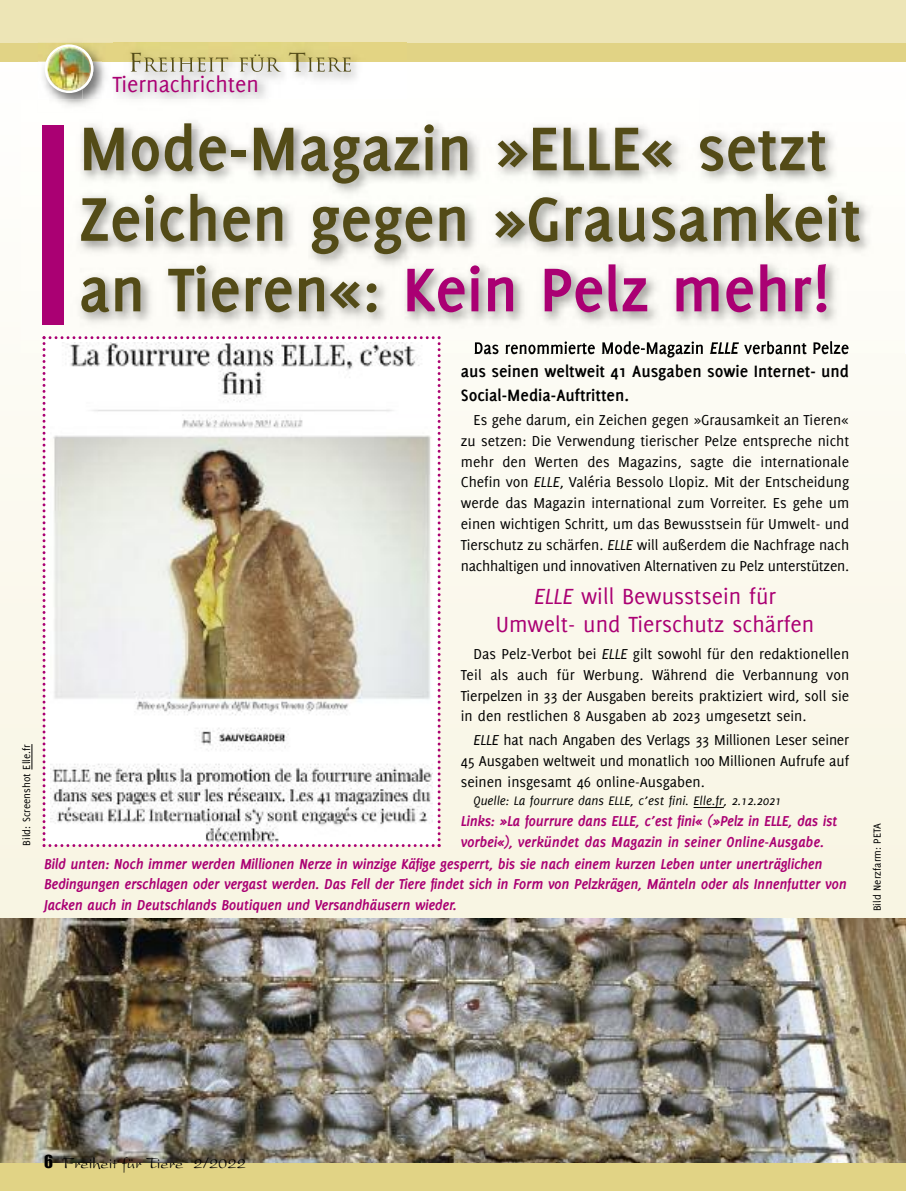
<style>
.page{position:relative;width:906px;height:1191px;background:#fff}
.page>*{position:absolute;margin:0;border:0;box-sizing:border-box;transform-origin:0 0}
.t1{font:700 67.5px/70.5px "Delicious";color:#534b17}
.t2{font:24px/28.5px "Delicious";color:#aa0073;text-align:center}
.t3{font:19.2px "Trajan";color:#534b17}
.t4{font:700 18px/23.7px "Delicious";color:#000;text-align:justify}
.t5{font:16.5px "President";color:#000}
.t6{font:15.75px/20.9px "Delicious";color:#000;text-align:justify}
.t7{font:italic 700 15.75px/20.9px "Delicious";letter-spacing:-.025em;color:#aa0073}
.t8{font:italic 13.5px "Delicious";color:#000}
.t9{font:11.25px "Delicious";color:#000}
.s1{font-size:25.5px}
.s2{color:#aa0073}
.s3{font-style:italic}
.s4{font-family:"Impact"}
</style>
<div class="page">
<div style="left:0;top:33px;width:905px;height:1135px;background:#faf8eb"></div>
<img style="left:0;top:918px;width:906px;height:245px">
<div style="left:0;top:1163px;width:906px;height:28px;background:#e1d385"></div>
<div style="left:0;top:0;width:906px;height:44px;background:#ede5b6"></div>
<div style="left:0;top:43px;width:906px;height:18px;background:#e1d385"></div>
<img style="left:38px;top:43px;width:44px;height:57px">
<img style="left:45px;top:44px;width:37px;height:49px">
<img style="left:82px;top:42px;width:324px;height:19px">
<img style="left:82px;top:61px;width:20px;height:39px">
<img style="left:82px;top:48px;width:11px;height:41px">
<img style="left:82px;top:52px;width:9px;height:34px">
<img style="left:102px;top:61px;width:597px;height:39px">
<svg style="left:130px;top:61px;width:11px;height:11px"></svg>
<img style="left:144px;top:61px;width:49px;height:11px">
<hr style="left:693px;top:807px;width:31px;height:1px;background:#000">
<img style="left:20px;top:100px;width:885px;height:253px">
<img style="left:38px;top:100px;width:64px;height:13px">
<img style="left:113px;top:100px;width:293px;height:5px">
<svg style="left:102px;top:100px;width:11px;height:13px"></svg>
<img style="left:475px;top:341px;width:120px;height:12px">
<img style="left:710px;top:342px;width:29px;height:11px">
<img style="left:744px;top:341px;width:104px;height:12px">
<div style="left:43px;top:125px;width:21px;height:199px;background:#aa0073"></div>
<svg style="left:43px;top:336px;width:397px;height:511px"></svg>
<svg style="left:32px;top:744px;width:1px;height:25px"></svg>
<p class="t9" style="left:22px;top:845px;width:103px;rotate:-90deg">Bild: Screenshot Elle.fr</p>
<p class="t3" style="left:128px;top:54px;width:226px"><span class="s1">F</span>REIHEIT FÜR <span class="s1">T</span>IERE</p>
<h2 class="t2" style="left:112px;top:71px;width:148px">Tiernachrichten</h2>
<h1 class="t1" style="left:79px;top:117px;width:784px">Mode-Magazin »ELLE« setzt<br>Zeichen gegen »Grausamkeit an Tieren«: <span class="s2">Kein Pelz mehr!</span></h1>
<p class="t4" style="left:461px;top:337px;width:390px;text-indent:13px">Das renommierte Mode-Magazin <span class="s3">ELLE</span> verbannt Pelze aus seinen weltweit 41 Ausgaben sowie Internet- und Social-Media-Auftritten.</p>
<p class="t6" style="left:461px;top:410px;width:390px;text-indent:13px">Es gehe darum, ein Zeichen gegen »Grausamkeit an Tieren« zu setzen: Die Verwendung tierischer Pelze entspreche nicht mehr den Werten des Magazins, sagte die internationale Chefin von <span class="s3">ELLE</span>, Valéria Bessolo Llopiz. Mit der Entscheidung werde das Magazin international zum Vorreiter. Es gehe um einen wichtigen Schritt, um das Bewusstsein für Umwelt- und Tierschutz zu schärfen. <span class="s3">ELLE</span> will außerdem die Nachfrage nach nachhaltigen und innovativen Alternativen zu Pelz unterstützen.</p>
<h2 class="t2" style="left:496px;top:583px;width:320px"><span class="s3">ELLE</span> will Bewusstsein für<br>Umwelt- und Tierschutz schärfen</h2>
<p class="t6" style="left:461px;top:644px;width:390px;text-indent:13px">Das Pelz-Verbot bei <span class="s3">ELLE</span> gilt sowohl für den redaktionellen Teil als auch für Werbung. Während die Verbannung von Tierpelzen in 33 der Ausgaben bereits praktiziert wird, soll sie in den restlichen 8 Ausgaben ab 2023 umgesetzt sein.</p>
<p class="t6" style="left:461px;top:730px;width:390px;text-indent:13px"><span class="s3">ELLE</span> hat nach Angaben des Verlags 33 Millionen Leser seiner 45 Ausgaben weltweit und monatlich 100 Millionen Aufrufe auf seinen insgesamt 46 online-Ausgaben.</p>
<p class="t8" style="left:473px;top:793px;width:309px">Quelle: La fourrure dans ELLE, c’est fini. Elle.fr, 2.12.2021</p>
<p class="t7" style="left:461px;top:811px;width:378px">Links: »La fourrure dans ELLE, c’est fini« (»Pelz in ELLE, das ist</p>
<p class="t7" style="left:461px;top:832px;width:365px">vorbei«), verkündet das Magazin in seiner Online-Ausgabe.</p>
<p class="t9" style="left:873px;top:911px;width:90px;rotate:-90deg">Bild Nerzfarm: PETA</p>
<p class="t7" style="left:44px;top:854px;width:804px">Bild unten: Noch immer werden Millionen Nerze in winzige Käfige gesperrt, bis sie nach einem kurzen Leben unter unerträglichen<br>Bedingungen erschlagen oder vergast werden. Das Fell der Tiere findet sich in Form von Pelzkrägen, Mänteln oder als Innenfutter von<br>Jacken auch in Deutschlands Boutiquen und Versandhäusern wieder.</p>
<p class="t5" style="left:44px;top:1158px;width:203px"><span class="s4">6</span> Freiheit für Tiere 2/2022</p>
</div>
